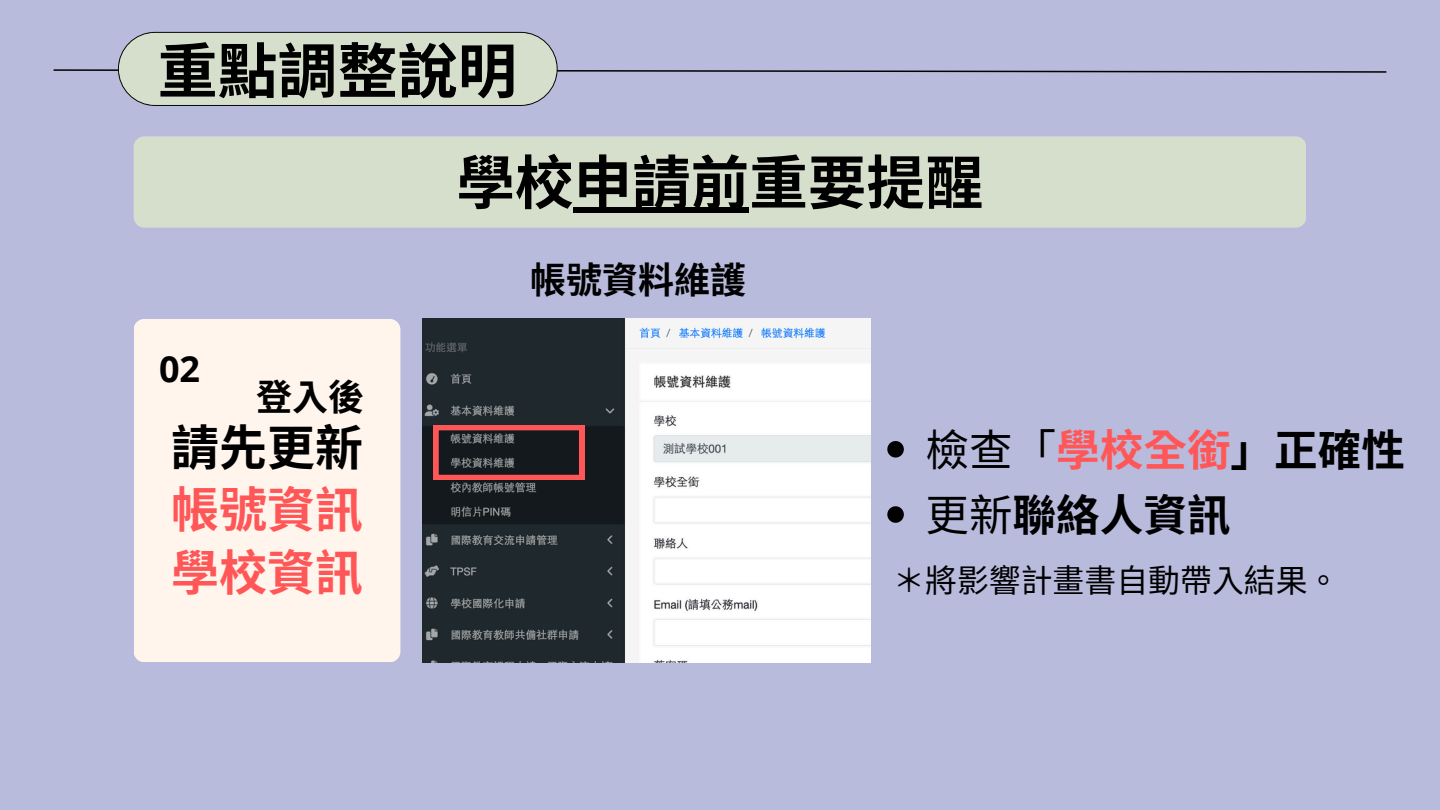
<style>
.page{position:relative;width:1440px;height:810px;background:#b9bbdd}
.page>*{position:absolute;margin:0;border:0;box-sizing:border-box;transform-origin:0 0}
.t1{font:700 60px "Noto Sans CJ Ksc";color:#000}
.t2{font:700 58.6px "Noto Sans CJ Ksc";color:#000}
.t3{font:700 48px/62.2px "Noto Sans CJ Ksc";color:#ff5757;text-align:justify}
.t4{font:700 43.6px "Noto Sans TC";color:#ff5757}
.t5{font:700 43.6px "Noto Sans TC";color:#000}
.t6{font:700 36px "Noto Sans CJ Ksc";color:#000}
.t7{font:700 36px "Open Sans";color:#000}
.t8{font:31.9px "Noto Sans CJ Ksc";color:#000}
.s1{color:#000}
.s2{font-weight:400;color:#000}
.s3{font-weight:400}
</style>
<div class="page">
<svg style="left:53px;top:32px;width:1334px;height:74px"></svg>
<div style="left:134px;top:136px;width:1172px;height:92px;background:#d6dfcc;border-radius:11px"></div>
<div style="left:134px;top:319px;width:266px;height:343px;background:#fff5ed;border-radius:11px"></div>
<img style="left:423px;top:319px;width:447px;height:343px">
<svg style="left:433px;top:425px;width:151px;height:55px;background:#583134"></svg>
<svg style="left:887px;top:441px;width:17px;height:17px"></svg>
<svg style="left:887px;top:506px;width:17px;height:17px"></svg>
<div style="left:574px;top:207px;width:175px;height:5px;background:#000"></div>
<h1 class="t1" style="left:158px;top:23px;width:362px">重點調整說明</h1>
<p class="t2" style="left:456px;top:136px;width:524px">學校申請前重要提醒</p>
<p class="t7" style="left:159px;top:343px;width:43px">02</p>
<p class="t6" style="left:256px;top:368px;width:107px">登入後</p>
<h1 class="t3" style="left:171px;top:414px;width:193px"><span class="s1">請先更新</span>帳號資訊學校資訊</h1>
<h2 class="t6" style="left:530px;top:251px;width:216px">帳號資料維護</h2>
<p class="t4" style="left:925px;top:415px;width:481px"><span class="s2">檢查「</span>學校全銜<span class="s1">」正確性</span></p>
<p class="t5" style="left:925px;top:480px;width:307px"><span class="s3">更新</span>聯絡人資訊</p>
<p class="t8" style="left:893px;top:555px;width:426px">＊將影響計畫書自動帶入結果。</p>
</div>
